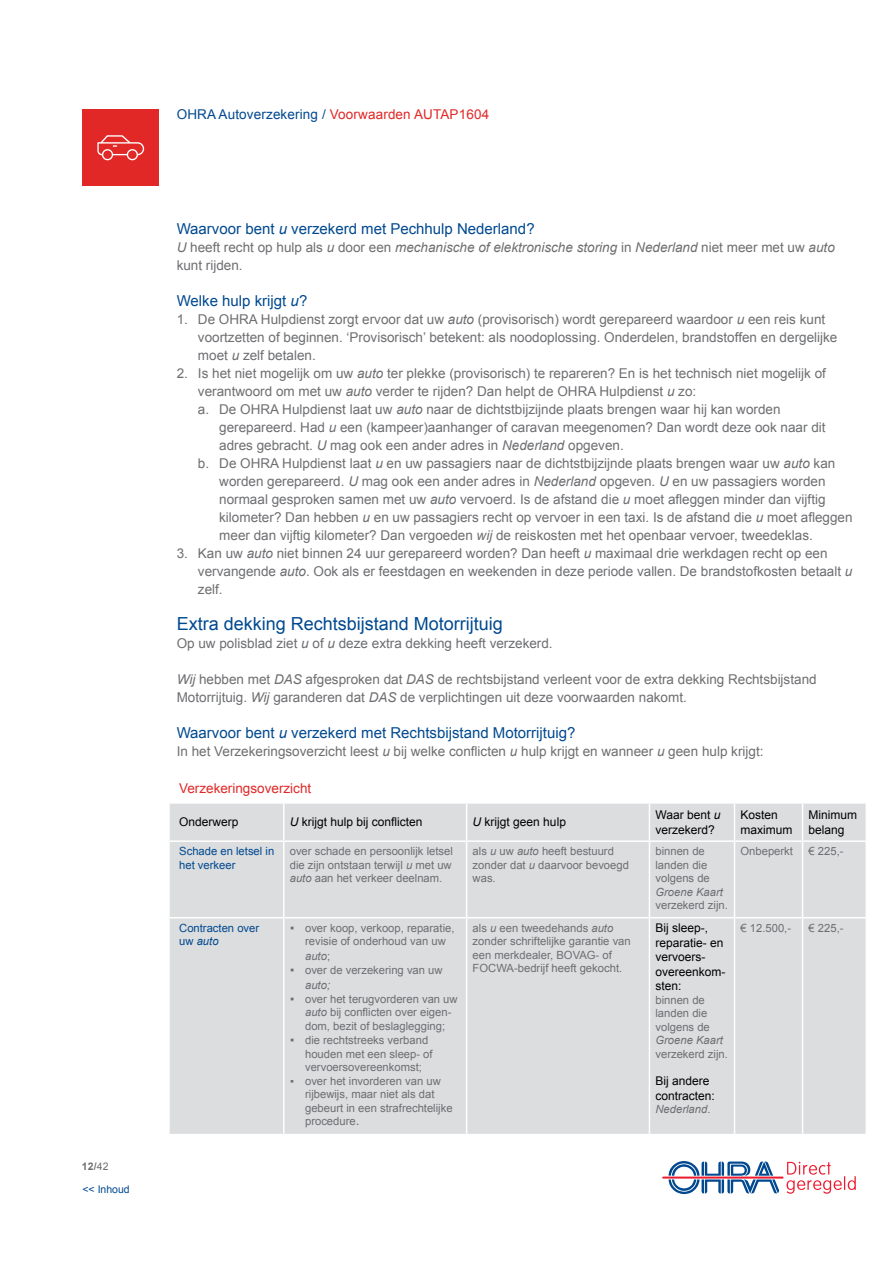
<style>
.page{position:relative;width:893px;height:1263px;background:#fff}
.page>*{position:absolute;margin:0;border:0;box-sizing:border-box;transform-origin:0 0}
.t1{font:18px "Arial";color:#004990}
.t2{font:15px "Arial";color:#004990}
.t3{font:13.5px/18px "Arial";color:#6d6e71}
.t4{font:13.5px "Arial";letter-spacing:.01em;color:#004990}
.t5{font:13.5px "Arial";color:#e12827}
.t6{font:12px/14.4px "Arial";color:#000}
.t7{font:11.25px/13.5px "Arial";color:#6d6e71}
.t8{font:11.25px/13.5px "Arial";color:#004990}
.t9{font:italic 11.25px "Arial";color:#6d6e71}
.t10{font:10.5px/22.5px "Arial";color:#004990}
.s1{font-weight:700;color:#6d6e71}
.s2{color:#6d6e71}
.s3{color:#e12827}
.s4{font-style:italic}
.s5{font-size:12px}
.s6{font-size:13.5px;color:#6d6d6d}
.s7{font-style:normal}
</style>
<div class="page">
<div style="left:82px;top:110px;width:77px;height:76px;background:#e12827"></div>
<svg style="left:97px;top:135px;width:47px;height:25px"></svg>
<div style="left:170px;top:804px;width:696px;height:330px;background:#dcddde"></div>
<hr style="left:283px;top:804px;width:1px;height:36px;background:#fff">
<hr style="left:466px;top:804px;width:1px;height:36px;background:#fff">
<hr style="left:649px;top:804px;width:1px;height:36px;background:#fff">
<hr style="left:734px;top:804px;width:1px;height:36px;background:#fff">
<hr style="left:802px;top:804px;width:1px;height:36px;background:#fff">
<hr style="left:168px;top:840px;width:116px;height:2px;background:#fff">
<hr style="left:284px;top:840px;width:183px;height:2px;background:#fff">
<hr style="left:283px;top:842px;width:1px;height:75px;background:#fff">
<hr style="left:467px;top:840px;width:182px;height:2px;background:#fff">
<hr style="left:466px;top:842px;width:1px;height:75px;background:#fff">
<hr style="left:649px;top:840px;width:85px;height:2px;background:#fff">
<hr style="left:649px;top:842px;width:1px;height:75px;background:#fff">
<hr style="left:734px;top:840px;width:68px;height:2px;background:#fff">
<hr style="left:734px;top:842px;width:1px;height:75px;background:#fff">
<hr style="left:802px;top:840px;width:65px;height:2px;background:#fff">
<hr style="left:802px;top:842px;width:1px;height:75px;background:#fff">
<hr style="left:168px;top:917px;width:116px;height:1px;background:#fff">
<hr style="left:284px;top:917px;width:183px;height:1px;background:#fff">
<hr style="left:283px;top:918px;width:1px;height:216px;background:#fff">
<hr style="left:467px;top:917px;width:182px;height:1px;background:#fff">
<hr style="left:466px;top:918px;width:1px;height:216px;background:#fff">
<hr style="left:649px;top:917px;width:85px;height:1px;background:#fff">
<hr style="left:649px;top:918px;width:1px;height:216px;background:#fff">
<hr style="left:734px;top:917px;width:68px;height:1px;background:#fff">
<hr style="left:734px;top:918px;width:1px;height:216px;background:#fff">
<hr style="left:802px;top:917px;width:65px;height:1px;background:#fff">
<hr style="left:802px;top:918px;width:1px;height:216px;background:#fff">
<hr style="left:662px;top:1176px;width:121px;height:2px;background:#ed1b2f">
<svg style="left:669px;top:1161px;width:110px;height:33px"></svg>
<svg style="left:787px;top:1162px;width:69px;height:32px"></svg>
<p class="t10" style="left:82px;top:1155px;width:49px"><span class="s1">12/</span><span class="s2">42<br></span>&lt;&lt; Inhoud</p>
<p class="t4" style="left:177px;top:106px;width:314px">OHRA Autoverzekering / <span class="s3">Voorwaarden AUTAP1604</span></p>
<p class="t2" style="left:177px;top:219px;width:359px">Waarvoor bent <span class="s4">u</span> verzekerd met Pechhulp Nederland?</p>
<p class="t3" style="left:177px;top:238px;width:660px"><span class="s4">U</span> heeft recht op hulp als <span class="s4">u</span> door een <span class="s4">mechanische of elektronische storing</span> in <span class="s4">Nederland</span> niet meer met uw <span class="s4">auto </span>kunt rijden.</p>
<p class="t2" style="left:177px;top:291px;width:132px">Welke hulp krijgt <span class="s4">u</span>?</p>
<p class="t3" style="left:198px;top:310px;width:641px;text-indent:-21px">1. De OHRA Hulpdienst zorgt ervoor dat uw <span class="s4">auto</span> (provisorisch) wordt gerepareerd waardoor <span class="s4">u</span> een reis kunt voortzetten of beginnen. ‘Provisorisch’ betekent: als noodoplossing. Onderdelen, brandstoffen en dergelijke moet <span class="s4">u</span> zelf betalen.</p>
<p class="t3" style="left:198px;top:364px;width:630px;text-indent:-21px">2. Is het niet mogelijk om uw <span class="s4">auto</span> ter plekke (provisorisch) te repareren? En is het technisch niet mogelijk of verantwoord om met uw <span class="s4">auto</span> verder te rijden? Dan helpt de OHRA Hulpdienst <span class="s4">u</span> zo:<br>a. De OHRA Hulpdienst laat uw <span class="s4">auto</span> naar de dichtstbijzijnde plaats brengen waar hij kan worden</p>
<p class="t3" style="left:219px;top:418px;width:608px">gerepareerd. Had <span class="s4">u</span> een (kampeer)aanhanger of caravan meegenomen? Dan wordt deze ook naar dit</p>
<p class="t3" style="left:219px;top:436px;width:406px">adres gebracht. <span class="s4">U</span> mag ook een ander adres in <span class="s4">Nederland</span> opgeven.</p>
<p class="t3" style="left:198px;top:454px;width:639px">b. De OHRA Hulpdienst laat <span class="s4">u</span> en uw passagiers naar de dichtstbijzijnde plaats brengen waar uw <span class="s4">auto</span> kan</p>
<p class="t3" style="left:219px;top:472px;width:608px">worden gerepareerd. <span class="s4">U</span> mag ook een ander adres in <span class="s4">Nederland</span> opgeven. <span class="s4">U</span> en uw passagiers worden</p>
<p class="t3" style="left:219px;top:490px;width:608px">normaal gesproken samen met uw <span class="s4">auto</span> vervoerd. Is de afstand die <span class="s4">u</span> moet afleggen minder dan vijftig</p>
<p class="t3" style="left:219px;top:508px;width:635px">kilometer? Dan hebben <span class="s4">u</span> en uw passagiers recht op vervoer in een taxi. Is de afstand die <span class="s4">u</span> moet afleggen</p>
<p class="t3" style="left:219px;top:526px;width:595px">meer dan vijftig kilometer? Dan vergoeden <span class="s4">wij</span> de reiskosten met het openbaar vervoer, tweedeklas.</p>
<p class="t3" style="left:198px;top:544px;width:656px;text-indent:-21px">3. Kan uw <span class="s4">auto</span> niet binnen 24 uur gerepareerd worden? Dan heeft <span class="s4">u</span> maximaal drie werkdagen recht op een vervangende <span class="s4">auto</span>. Ook als er feestdagen en weekenden in deze periode vallen. De brandstofkosten betaalt <span class="s4">u </span>zelf.</p>
<h1 class="t1" style="left:177px;top:612px;width:328px">Extra dekking Rechtsbijstand Motorrijtuig</h1>
<p class="t3" style="left:177px;top:634px;width:377px">Op uw polisblad ziet <span class="s4">u</span> of <span class="s4">u</span> deze extra dekking heeft verzekerd.</p>
<p class="t3" style="left:177px;top:670px;width:641px"><span class="s4">Wij</span> hebben met <span class="s4">DAS</span> afgesproken dat <span class="s4">DAS</span> de rechtsbijstand verleent voor de extra dekking Rechtsbijstand<br>Motorrijtuig. <span class="s4">Wij</span> garanderen dat <span class="s4">DAS</span> de verplichtingen uit deze voorwaarden nakomt.</p>
<p class="t2" style="left:177px;top:723px;width:400px">Waarvoor bent <span class="s4">u</span> verzekerd met Rechtsbijstand Motorrijtuig?</p>
<p class="t3" style="left:177px;top:742px;width:588px">In het Verzekeringsoverzicht leest <span class="s4">u</span> bij welke conflicten <span class="s4">u</span> hulp krijgt en wanneer <span class="s4">u</span> geen hulp krijgt:</p>
<p class="t5" style="left:179px;top:779px;width:134px">Verzekeringsoverzicht</p>
<p class="t6" style="left:179px;top:815px;width:61px">Onderwerp</p>
<p class="t6" style="left:290px;top:815px;width:134px"><span class="s4">U</span> krijgt hulp bij conflicten</p>
<p class="t6" style="left:473px;top:815px;width:95px"><span class="s4">U</span> krijgt geen hulp</p>
<p class="t6" style="left:655px;top:808px;width:66px">Waar bent <span class="s4">u </span>verzekerd?</p>
<p class="t6" style="left:740px;top:808px;width:53px">Kosten maximum</p>
<p class="t6" style="left:808px;top:808px;width:50px">Minimum belang</p>
<p class="t8" style="left:179px;top:845px;width:97px">Schade en letsel in het verkeer</p>
<p class="t7" style="left:290px;top:845px;width:165px;text-align:justify">over schade en persoonlijk letsel die zijn ontstaan terwijl <span class="s4">u</span> met uw <span class="s4">auto</span> aan het verkeer deelnam.</p>
<p class="t7" style="left:473px;top:845px;width:158px">als <span class="s4">u</span> uw <span class="s4">auto</span> heeft bestuurd zonder dat <span class="s4">u</span> daarvoor bevoegd was.</p>
<p class="t7" style="left:655px;top:845px;width:56px">binnen de landen die volgens de</p>
<p class="t9" style="left:655px;top:885px;width:69px">Groene Kaart</p>
<p class="t7" style="left:655px;top:899px;width:74px">verzekerd zijn.</p>
<p class="t7" style="left:740px;top:845px;width:54px">Onbeperkt</p>
<p class="t7" style="left:808px;top:845px;width:37px">€ 225,-</p>
<p class="t7" style="left:290px;top:921px;width:166px"><span class="s5">▪</span> over koop, verkoop, reparatie,</p>
<p class="t7" style="left:740px;top:921px;width:52px">€ 12.500,-</p>
<p class="t7" style="left:808px;top:921px;width:37px">€ 225,-</p>
<p class="t7" style="left:305px;top:934px;width:142px;line-height:14.4px">revisie of onderhoud van uw <span class="s4">auto</span>;</p>
<p class="t7" style="left:305px;top:963px;width:139px;line-height:14.4px;text-indent:-15px"><span class="s5">▪</span> over de verzekering van uw <span class="s4">auto;</span></p>
<p class="t7" style="left:305px;top:992px;width:154px;text-indent:-15px"><span class="s5">▪</span> over het terugvorderen van uw <span class="s4">auto</span> bij conflicten over eigen&shy;dom, bezit of beslaglegging;</p>
<p class="t7" style="left:305px;top:1034px;width:129px;text-indent:-15px"><span class="s5">▪</span> die rechtstreeks verband houden met een sleep- of vervoersovereenkomst;</p>
<p class="t7" style="left:305px;top:1074px;width:149px;text-indent:-15px">▪ over het invorderen van uw rijbewijs, maar niet als dat gebeurt in een strafrechtelijke procedure<span class="s6">.</span></p>
<p class="t8" style="left:179px;top:921px;width:82px">Contracten over uw <span class="s4">auto</span></p>
<p class="t7" style="left:473px;top:921px;width:160px">als <span class="s4">u</span> een tweedehands <span class="s4">auto </span>zonder schriftelijke garantie van een merkdealer, BOVAG- of<br>FOCWA-bedrijf heeft gekocht.</p>
<p class="t6" style="left:655px;top:921px;width:72px">Bij sleep-, reparatie- en vervoers&shy;overeenkom&shy;sten:</p>
<p class="t7" style="left:655px;top:993px;width:56px">binnen de landen die volgens de</p>
<p class="t9" style="left:655px;top:1033px;width:69px">Groene Kaart</p>
<p class="t7" style="left:655px;top:1047px;width:74px">verzekerd zijn.</p>
<p class="t6" style="left:655px;top:1074px;width:61px">Bij andere contracten:</p>
<p class="t9" style="left:655px;top:1102px;width:57px">Nederland<span class="s7">.</span></p>
</div>
